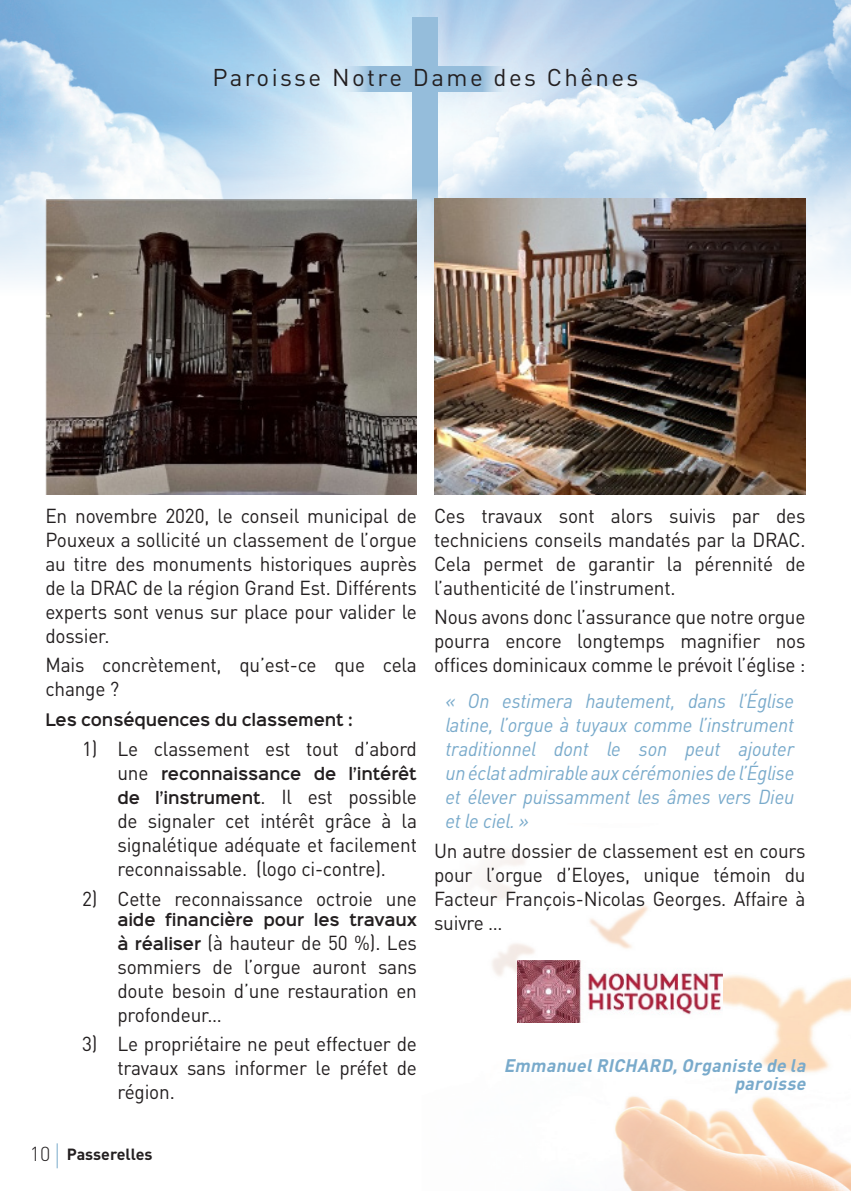
<style>
.page{position:relative;width:851px;height:1191px;background:#fff}
.page>*{position:absolute;margin:0;border:0;box-sizing:border-box;transform-origin:0 0}
.t1{font:24px "DIN Pro";letter-spacing:.1em;color:#231f20}
.TXT_COURANT{font:20px/24px "DIN Pro";letter-spacing:-.01em;color:#231f20;text-align:justify;scale:.95 1}
.CITATION{font:italic 20px/24px "DIN Pro";letter-spacing:-.01em;color:#79aacb;text-align:justify;scale:.95 1}
.Signature{font:italic 700 18px/18px "DIN Pro";color:#79aacb;text-align:right}
.t2{font:700 16px "DIN Pro";color:#231f20}
.TXT_COURANT-2{font:600 15.6px/24px "Sinkin Sans 600";letter-spacing:-.01em;color:#231f20;scale:.95 1}
.s1{font-family:"DIN Pro";font-weight:400;font-size:20px}
.s2{font-family:"Sinkin Sans 600";font-weight:600;font-size:15.6px}
.s3{font-weight:300;font-size:20px}
</style>
<div class="page">
<img style="left:0;top:0;width:850px;height:495px">
<svg style="left:412px;top:17px;width:26px;height:225px;background:#9fc3de"></svg>
<svg style="left:340px;top:67px;width:170px;height:25px;background:#a4c6e0"></svg>
<img style="left:480px;top:850px;width:370px;height:341px">
<img style="left:45px;top:198px;width:372px;height:297px">
<img style="left:434px;top:198px;width:371px;height:297px">
<svg style="left:57px;top:1143px;width:1px;height:25px"></svg>
<img style="left:517px;top:960px;width:205px;height:62px">
<p class="t1" style="left:212px;top:59px;width:427px">Paroisse Notre Dame des Chênes</p>
<p class="TXT_COURANT" style="left:45px;top:501px;width:392px">En novembre 2020, le conseil municipal de Pouxeux a sollicité un classement de l’orgue au titre des monuments historiques auprès de la DRAC de la région Grand Est. Différents experts sont venus sur place pour valider le dossier.</p>
<p class="TXT_COURANT" style="left:45px;top:651px;width:392px">Mais concrètement, qu’est-ce que cela change ?</p>
<p class="TXT_COURANT-2" style="left:45px;top:706px;width:325px">Les conséquences du classement :</p>
<p class="TXT_COURANT" style="left:82px;top:734px;width:354px">1) Le classement est tout d’abord</p>
<p class="TXT_COURANT-2" style="left:117px;top:760px;width:317px"><span class="s1">une</span> reconnaissance de l’intérêt de l’instrument<span class="s1">. Il est possible</span></p>
<p class="TXT_COURANT" style="left:117px;top:806px;width:317px">de signaler cet intérêt grâce à la signalétique adéquate et facilement reconnaissable. (logo ci-contre).</p>
<p class="TXT_COURANT" style="left:82px;top:884px;width:354px">2) Cette reconnaissance octroie une</p>
<p class="TXT_COURANT-2" style="left:117px;top:906px;width:317px">aide financière pour les travaux</p>
<p class="TXT_COURANT" style="left:117px;top:928px;width:317px"><span class="s2">à réaliser</span> (à hauteur de 50 %). Les sommiers de l’orgue auront sans doute besoin d’une restauration en profondeur…</p>
<p class="TXT_COURANT" style="left:117px;top:1030px;width:317px;text-indent:-35px">3) Le propriétaire ne peut effectuer de travaux sans informer le préfet de région.</p>
<p class="t2" style="left:30px;top:1140px;width:124px"><span class="s3">10</span> Passerelles</p>
<p class="TXT_COURANT" style="left:434px;top:501px;width:392px">Ces travaux sont alors suivis par des techniciens conseils mandatés par la DRAC.<br>Cela permet de garantir la pérennité de l’authenticité de l’instrument.</p>
<p class="TXT_COURANT" style="left:434px;top:603px;width:392px">Nous avons donc l’assurance que notre orgue pourra encore longtemps magnifier nos offices dominicaux comme le prévoit l’église :</p>
<p class="CITATION" style="left:445px;top:686px;width:369px">« On estimera hautement, dans l’Église latine, l’orgue à tuyaux comme l’instrument traditionnel dont le son peut ajouter un éclat admirable aux cérémonies de l’Église et élever puissamment les âmes vers Dieu et le ciel. »</p>
<p class="TXT_COURANT" style="left:434px;top:836px;width:392px">Un autre dossier de classement est en cours pour l’orgue d’Eloyes, unique témoin du Facteur François-Nicolas Georges. Affaire à suivre …</p>
<p class="Signature" style="left:503px;top:1054px;width:308px">EmmanuelRICHARD,Organiste de la paroisse</p>
</div>
